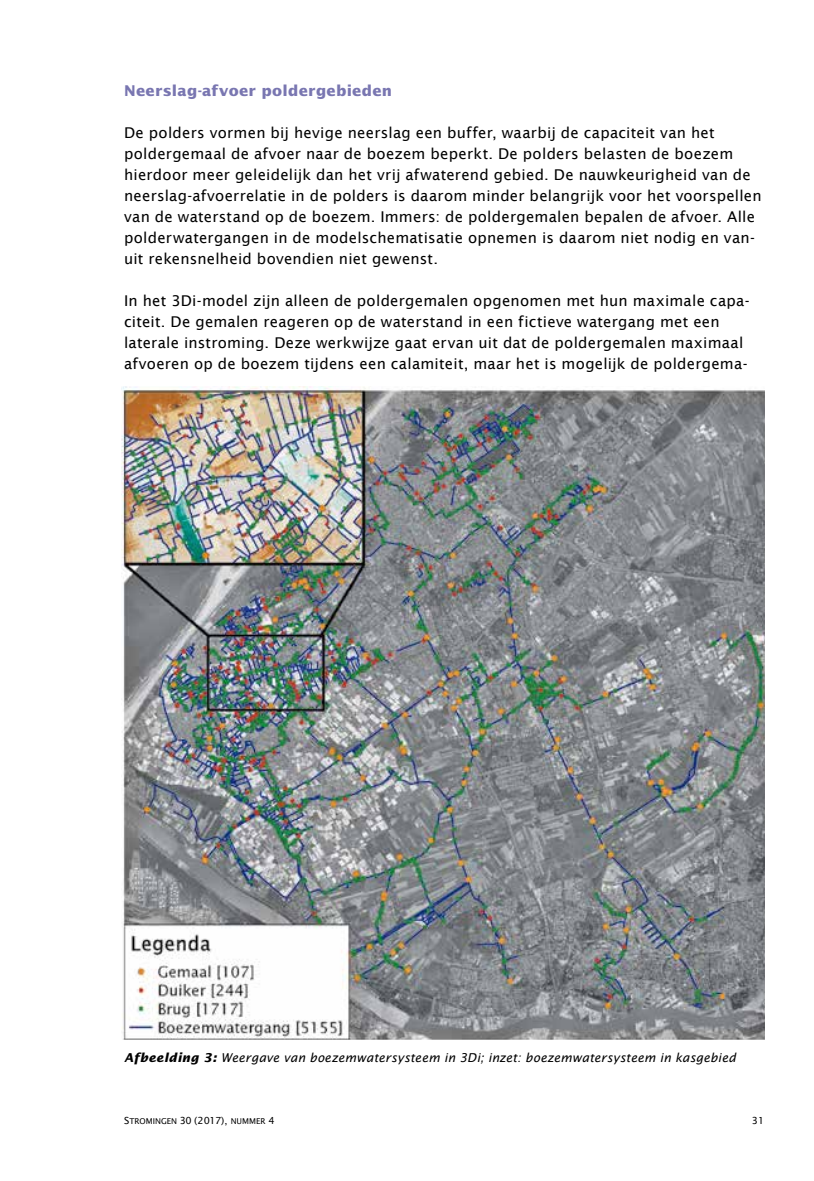
<style>
.page{position:relative;width:814px;height:1181px;background:#fff}
.page>*{position:absolute;margin:0;border:0;box-sizing:border-box;transform-origin:0 0}
.t1{font:14.88px/21px "Lucida Sans";letter-spacing:.015em;color:#000}
.t2{font:700 14.88px "Lucida Sans";letter-spacing:.02em;color:#7976b1}
.t3{font:italic 12.25px "Lucida Sans";letter-spacing:.01em;color:#000}
.t4{font:9.8px "Lucida Sans";color:#000}
.t5{font:8.05px "Lucida Sans";color:#000}
.s1{font-weight:700}
.s2{font-size:9.8px}
</style>
<div class="page">
<img style="left:121px;top:386px;width:643px;height:653px">
<p class="t2" style="left:124px;top:82px;width:270px">Neerslag-afvoer poldergebieden</p>
<p class="t1" style="left:124px;top:122px;width:639px">De polders vormen bij hevige neerslag een buffer, waarbij de capaciteit van het poldergemaal de afvoer naar de boezem beperkt. De polders belasten de boezem hierdoor meer geleidelijk dan het vrij afwaterend gebied. De nauwkeurigheid van de neerslag-afvoerrelatie in de polders is daarom minder belangrijk voor het voorspellen van de waterstand op de boezem. Immers: de poldergemalen bepalen de afvoer. Alle polderwatergangen in de modelschematisatie opnemen is daarom niet nodig en van&shy;uit rekensnelheid bovendien niet gewenst.</p>
<p class="t1" style="left:124px;top:290px;width:627px">In het 3Di-model zijn alleen de poldergemalen opgenomen met hun maximale capa&shy;citeit. De gemalen reageren op de waterstand in een fictieve watergang met een laterale instroming. Deze werkwijze gaat ervan uit dat de poldergemalen maximaal afvoeren op de boezem tijdens een calamiteit, maar het is mogelijk de poldergema-</p>
<p class="t3" style="left:124px;top:1050px;width:613px"><span class="s1">Afbeelding 3:</span> Weergave van boezemwatersysteem in 3Di; inzet: boezemwatersysteem in kasgebied</p>
<p class="t5" style="left:124px;top:1116px;width:152px"><span class="s2">S</span>TROMINGEN <span class="s2">30 (2017),</span> NUMMER <span class="s2">4</span></p>
<p class="t4" style="left:752px;top:1115px;width:14px">31</p>
</div>
